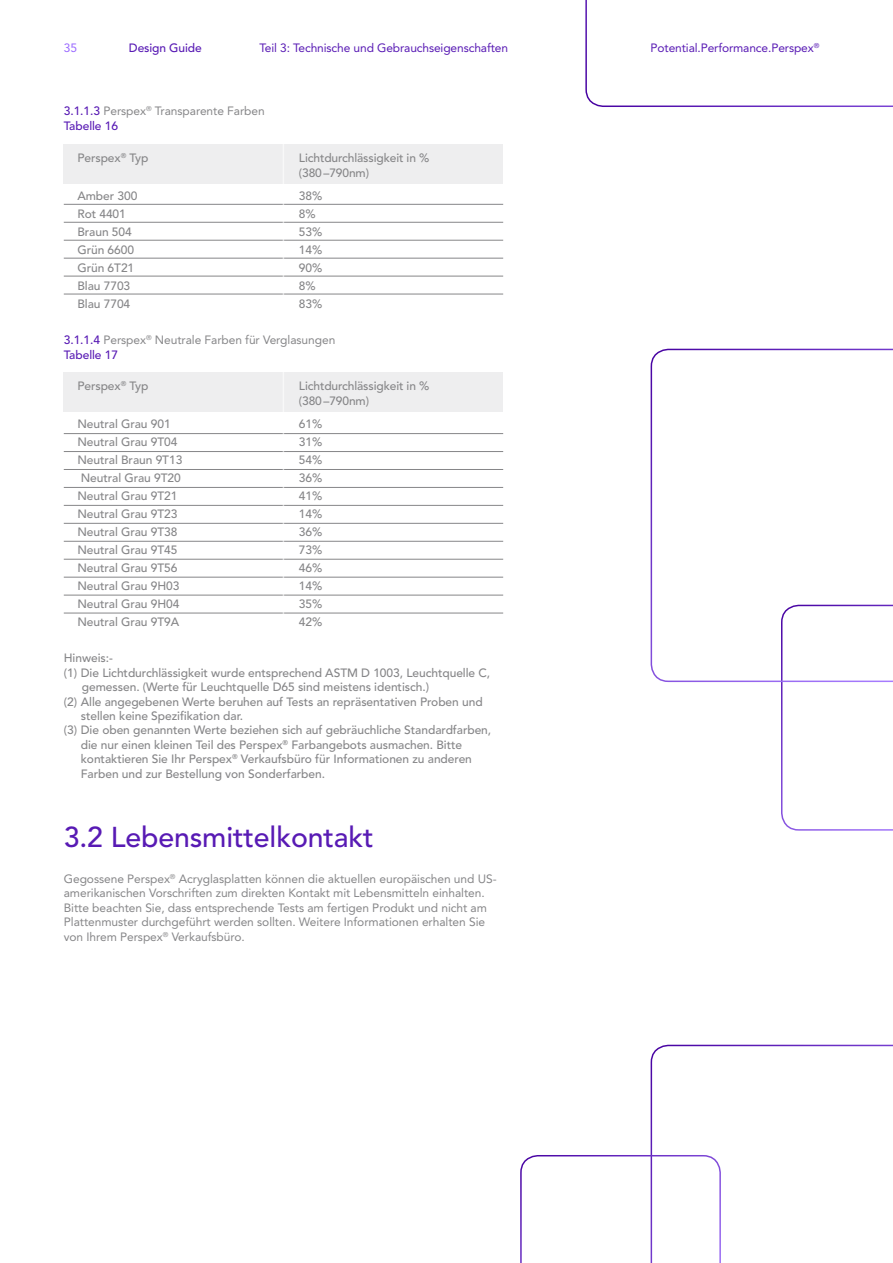
<style>
.page{position:relative;width:893px;height:1263px;background:#fff}
.page>*{position:absolute;margin:0;border:0;box-sizing:border-box;transform-origin:0 0}
.t1{font:500 28.5px "Avenir LT Std";letter-spacing:-.005em;color:#581ab4}
.t2{font:500 12px/18px "Avenir LT Std";letter-spacing:-.005em;color:#868688}
.t3{font:12px/14.4px "Avenir LT Std";letter-spacing:-.005em;color:#868688}
.t4{font:12px "Avenir LT Std";letter-spacing:-.01em;color:#581ab4}
.t5{font:500 12px "Avenir LT Std";letter-spacing:-.01em;color:#581ab4}
.t6{font:12px "Avenir LT Std";color:#9968ff}
.t7{font:7.05px "Avenir LT Std";color:#581ab4}
.s1{font-weight:500;color:#581ab4}
</style>
<div class="page">
<div style="left:64px;top:144px;width:439px;height:40px;background:#eeeeef"></div>
<hr style="left:64px;top:204px;width:439px;height:1px;background:#868688">
<hr style="left:64px;top:258px;width:439px;height:1px;background:#868688">
<hr style="left:64px;top:222px;width:439px;height:1px;background:#868688">
<hr style="left:64px;top:276px;width:439px;height:1px;background:#868688">
<hr style="left:64px;top:240px;width:439px;height:1px;background:#868688">
<hr style="left:64px;top:294px;width:439px;height:1px;background:#868688">
<hr style="left:283px;top:142px;width:1px;height:163px;background:#fff">
<div style="left:64px;top:372px;width:439px;height:40px;background:#eeeeef"></div>
<hr style="left:64px;top:433px;width:439px;height:1px;background:#868688">
<hr style="left:64px;top:541px;width:439px;height:1px;background:#868688">
<hr style="left:64px;top:487px;width:439px;height:1px;background:#868688">
<hr style="left:64px;top:595px;width:439px;height:1px;background:#868688">
<hr style="left:64px;top:451px;width:439px;height:1px;background:#868688">
<hr style="left:64px;top:559px;width:439px;height:1px;background:#868688">
<hr style="left:64px;top:505px;width:439px;height:1px;background:#868688">
<hr style="left:64px;top:613px;width:439px;height:1px;background:#868688">
<hr style="left:64px;top:469px;width:439px;height:1px;background:#868688">
<hr style="left:64px;top:577px;width:439px;height:1px;background:#868688">
<hr style="left:64px;top:523px;width:439px;height:1px;background:#868688">
<hr style="left:283px;top:370px;width:1px;height:255px;background:#fff">
<svg style="left:651px;top:1045px;width:242px;height:110px"></svg>
<svg style="left:781px;top:682px;width:112px;height:149px"></svg>
<svg style="left:520px;top:1155px;width:201px;height:108px"></svg>
<svg style="left:651px;top:349px;width:242px;height:333px"></svg>
<svg style="left:585px;top:0;width:308px;height:107px"></svg>
<p class="t6" style="left:64px;top:40px;width:15px">35</p>
<p class="t4" style="left:259px;top:40px;width:250px">Teil 3: Technische und Gebrauchseigenschaften</p>
<p class="t4" style="left:651px;top:40px;width:165px">Potential.Performance.Perspex</p>
<p class="t5" style="left:129px;top:41px;width:74px">Design Guide</p>
<p class="t7" style="left:814px;top:41px;width:7px">®</p>
<p class="t3" style="left:64px;top:104px;width:202px"><span class="s1">3.1.1.3</span> Perspex<sup>®</sup> Transparente Farben<br><span class="s1">Tabelle 16</span></p>
<p class="t2" style="left:77px;top:149px;width:72px">Perspex<sup>®</sup> Typ</p>
<p class="t2" style="left:77px;top:187px;width:61px">Amber 300<br>Rot 4401<br>Braun 504<br>Grün 6600<br>Grün 6T21<br>Blau 7703<br>Blau 7704</p>
<p class="t2" style="left:299px;top:151px;width:132px;line-height:15px">Lichtdurchlässigkeit in % (380–790nm)</p>
<p class="t2" style="left:299px;top:187px;width:25px">38%<br>8%<br>53%<br>14%<br>90%<br>8%<br>83%</p>
<p class="t3" style="left:64px;top:333px;width:273px"><span class="s1">3.1.1.4</span> Perspex<sup>®</sup> Neutrale Farben für Verglasungen<br><span class="s1">Tabelle 17</span></p>
<p class="t2" style="left:77px;top:377px;width:72px">Perspex<sup>®</sup> Typ</p>
<p class="t2" style="left:77px;top:415px;width:107px">Neutral Grau 901<br>Neutral Grau 9T04<br>Neutral Braun 9T13<br>Neutral Grau 9T20<br>Neutral Grau 9T21<br>Neutral Grau 9T23<br>Neutral Grau 9T38<br>Neutral Grau 9T45<br>Neutral Grau 9T56<br>Neutral Grau 9H03<br>Neutral Grau 9H04<br>Neutral Grau 9T9A</p>
<p class="t2" style="left:299px;top:379px;width:132px;line-height:15px">Lichtdurchlässigkeit in % (380–790nm)</p>
<p class="t2" style="left:299px;top:415px;width:25px;text-align:justify">61% 31% 54% 36% 41% 14% 36% 73% 46% 14% 35% 42%</p>
<p class="t2" style="left:64px;top:649px;width:51px">Hinweis:-</p>
<p class="t2" style="left:64px;top:664px;width:428px">(1) Die Lichtdurchlässigkeit wurde entsprechend ASTM D 1003, Leuchtquelle C,</p>
<p class="t2" style="left:82px;top:678px;width:349px">gemessen. (Werte für Leuchtquelle D65 sind meistens identisch.)</p>
<p class="t2" style="left:64px;top:693px;width:420px">(2) Alle angegebenen Werte beruhen auf Tests an repräsentativen Proben und</p>
<p class="t2" style="left:81px;top:707px;width:164px">stellen keine Spezifikation dar.</p>
<p class="t2" style="left:64px;top:721px;width:429px">(3) Die oben genannten Werte beziehen sich auf gebräuchliche Standardfarben,</p>
<p class="t2" style="left:81px;top:736px;width:383px">die nur einen kleinen Teil des Perspex<sup>®</sup> Farbangebots ausmachen. Bitte</p>
<p class="t2" style="left:81px;top:750px;width:393px">kontaktieren Sie Ihr Perspex<sup>®</sup> Verkaufsbüro für Informationen zu anderen</p>
<p class="t2" style="left:81px;top:765px;width:246px">Farben und zur Bestellung von Sonderfarben.</p>
<h1 class="t1" style="left:64px;top:820px;width:311px">3.2 Lebensmittelkontakt</h1>
<p class="t3" style="left:64px;top:872px;width:434px">Gegossene Perspex<sup>®</sup> Acryglasplatten können die aktuellen europäischen und US&shy;amerikanischen Vorschriften zum direkten Kontakt mit Lebensmitteln einhalten.<br>Bitte beachten Sie, dass entsprechende Tests am fertigen Produkt und nicht am Plattenmuster durchgeführt werden sollten. Weitere Informationen erhalten Sie von Ihrem Perspex<sup>®</sup> Verkaufsbüro.</p>
</div>
